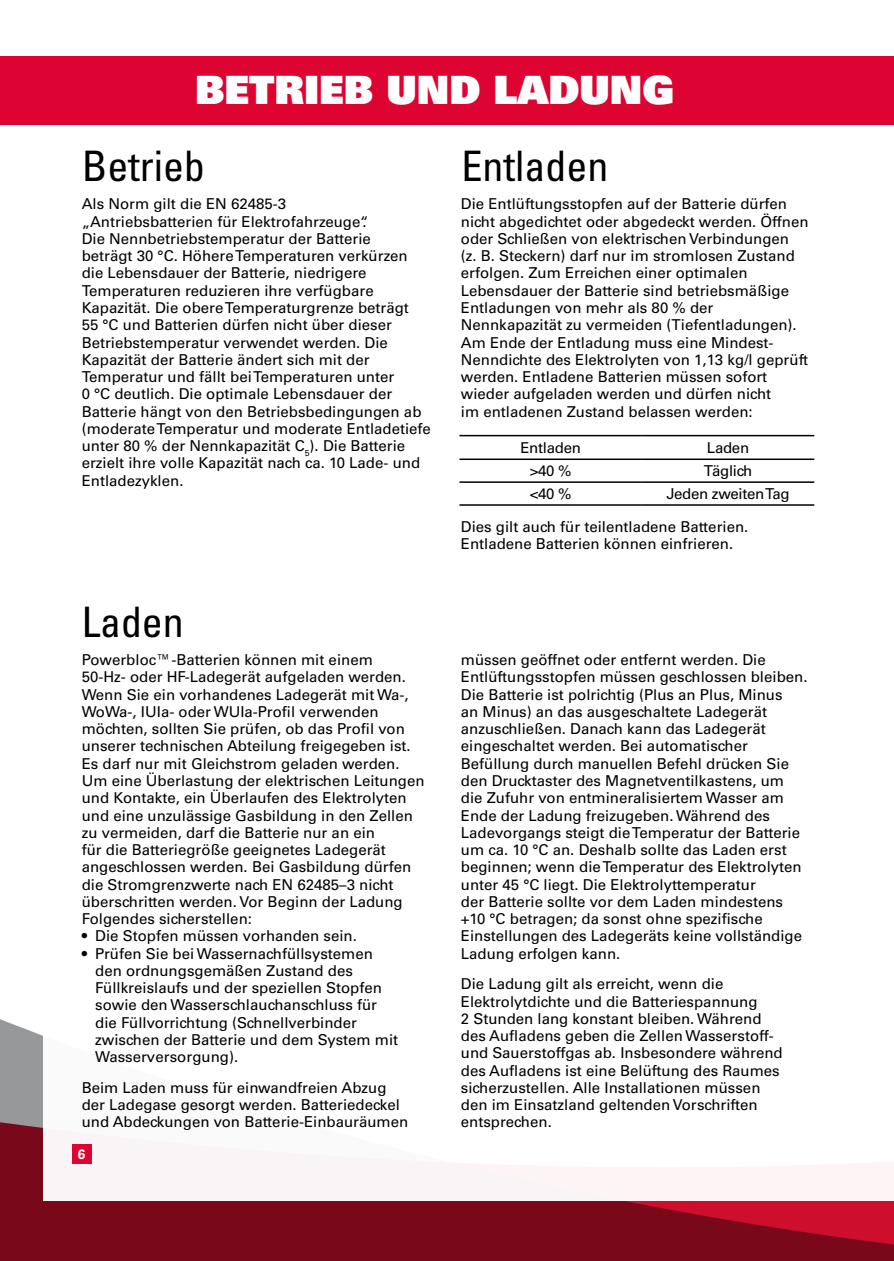
<style>
.page{position:relative;width:894px;height:1261px;background:#fff}
.page>*{position:absolute;margin:0;border:0;box-sizing:border-box;transform-origin:0 0}
.t1{font:condensed 42px "Univers LT Std";color:#000}
.t2{font:39px "Univers LT Std X Black";color:#fff}
.t3{font:15px/17.2px "Univers LT Std";color:#000}
.t4{font:15px "Univers LT Std";letter-spacing:-.02em;color:#000}
.t5{font:700 13.5px "Univers LT Std";color:#fff}
</style>
<div class="page">
<svg style="left:0;top:1019px;width:893px;height:241px;background:#861729"></svg>
<div style="left:43px;top:911px;width:850px;height:289px;background:#fff"></div>
<div style="left:72px;top:1144px;width:20px;height:19px;background:#dd0432"></div>
<div style="left:0;top:56px;width:893px;height:68px;background:#dd0432"></div>
<hr style="left:459px;top:435px;width:182px;height:1px;background:#000">
<hr style="left:641px;top:435px;width:173px;height:1px;background:#000">
<hr style="left:459px;top:458px;width:182px;height:2px;background:#000">
<hr style="left:641px;top:458px;width:173px;height:2px;background:#000">
<hr style="left:459px;top:481px;width:182px;height:2px;background:#000">
<hr style="left:641px;top:481px;width:173px;height:2px;background:#000">
<hr style="left:459px;top:504px;width:182px;height:2px;background:#000">
<hr style="left:641px;top:504px;width:173px;height:2px;background:#000">
<h2 class="t2" style="left:195px;top:65px;width:480px">BETRIEB UND LADUNG</h2>
<h1 class="t1" style="left:82px;top:140px;width:125px">Betrieb</h1>
<h1 class="t1" style="left:461px;top:140px;width:148px">Entladen</h1>
<p class="t3" style="left:82px;top:196px;width:350px">Als Norm gilt die EN 62485-3<br>„Antriebsbatterien für Elektrofahrzeuge“.<br>Die Nennbetriebstemperatur der Batterie<br>beträgt 30 °C. Höhere Temperaturen verkürzen die Lebensdauer der Batterie, niedrigere Temperaturen reduzieren ihre verfügbare Kapazität. Die obere Temperaturgrenze beträgt<br>55 °C und Batterien dürfen nicht über dieser Betriebstemperatur verwendet werden. Die Kapazität der Batterie ändert sich mit der Temperatur und fällt bei Temperaturen unter<br>0 °C deutlich. Die optimale Lebensdauer der Batterie hängt von den Betriebsbedingungen ab (moderate Temperatur und moderate Entladetiefe unter 80 % der Nennkapazität C<sub>5</sub>). Die Batterie erzielt ihre volle Kapazität nach ca. 10 Lade- und Entladezyklen.</p>
<p class="t3" style="left:460px;top:196px;width:349px">Die Entlüftungsstopfen auf der Batterie dürfen nicht abgedichtet oder abgedeckt werden. Öffnen oder Schließen von elektrischen Verbindungen (z. B. Steckern) darf nur im stromlosen Zustand erfolgen. Zum Erreichen einer optimalen Lebensdauer der Batterie sind betriebsmäßige Entladungen von mehr als 80 % der Nennkapazität zu vermeiden (Tiefentladungen).<br>Am Ende der Entladung muss eine Mindest-Nenndichte des Elektrolyten von 1,13 kg/l geprüft werden. Entladene Batterien müssen sofort wieder aufgeladen werden und dürfen nicht<br>im entladenen Zustand belassen werden:</p>
<p class="t4" style="left:520px;top:438px;width:62px">Entladen</p>
<p class="t3" style="left:706px;top:439px;width:44px">Laden</p>
<p class="t3" style="left:529px;top:462px;width:43px">&gt;40 %</p>
<p class="t4" style="left:703px;top:462px;width:50px">Täglich</p>
<p class="t3" style="left:529px;top:485px;width:43px">&lt;40 %</p>
<p class="t3" style="left:460px;top:477px;width:330px;line-height:32.7px;text-indent:205px">Jeden zweiten Tag<br>Dies gilt auch für teilentladene Batterien.</p>
<p class="t3" style="left:460px;top:535px;width:274px">Entladene Batterien können einfrieren.</p>
<h1 class="t1" style="left:82px;top:595px;width:104px">Laden</h1>
<p class="t3" style="left:82px;top:651px;width:344px">Powerbloc™-Batterien können mit einem<br>50-Hz- oder HF-Ladegerät aufgeladen werden.<br>Wenn Sie ein vorhandenes Ladegerät mit Wa-, WoWa-, IUIa- oder WUIa-Profil verwenden möchten, sollten Sie prüfen, ob das Profil von unserer technischen Abteilung freigegeben ist.<br>Es darf nur mit Gleichstrom geladen werden.<br>Um eine Überlastung der elektrischen Leitungen und Kontakte, ein Überlaufen des Elektrolyten und eine unzulässige Gasbildung in den Zellen zu vermeiden, darf die Batterie nur an ein<br>für die Batteriegröße geeignetes Ladegerät angeschlossen werden. Bei Gasbildung dürfen die Stromgrenzwerte nach EN 62485–3 nicht überschritten werden. Vor Beginn der Ladung Folgendes sicherstellen:</p>
<p class="t3" style="left:82px;top:927px;width:276px">• Die Stopfen müssen vorhanden sein.</p>
<p class="t3" style="left:95px;top:944px;width:304px;text-indent:-14px">• Prüfen Sie bei Wassernachfüllsystemen den ordnungsgemäßen Zustand des Füllkreislaufs und der speziellen Stopfen sowie den Wasserschlauchanschluss für die Füllvorrichtung (Schnellverbinder zwischen der Batterie und dem System mit Wasserversorgung).</p>
<p class="t3" style="left:82px;top:1078px;width:328px">Beim Laden muss für einwandfreien Abzug der Ladegase gesorgt werden. Batteriedeckel und Abdeckungen von Batterie-Einbauräumen</p>
<p class="t5" style="left:78px;top:1146px;width:9px">6</p>
<p class="t3" style="left:460px;top:651px;width:348px">müssen geöffnet oder entfernt werden. Die Entlüftungsstopfen müssen geschlossen bleiben.<br>Die Batterie ist polrichtig (Plus an Plus, Minus<br>an Minus) an das ausgeschaltete Ladegerät anzuschließen. Danach kann das Ladegerät eingeschaltet werden. Bei automatischer Befüllung durch manuellen Befehl drücken Sie den Drucktaster des Magnetventilkastens, um die Zufuhr von entmineralisiertem Wasser am Ende der Ladung freizugeben. Während des Ladevorgangs steigt die Temperatur der Batterie um ca. 10 °C an. Deshalb sollte das Laden erst beginnen; wenn die Temperatur des Elektrolyten unter 45 °C liegt. Die Elektrolyttemperatur<br>der Batterie sollte vor dem Laden mindestens +10 °C betragen; da sonst ohne spezifische Einstellungen des Ladegeräts keine vollständige Ladung erfolgen kann.</p>
<p class="t3" style="left:460px;top:975px;width:323px">Die Ladung gilt als erreicht, wenn die Elektrolytdichte und die Batteriespannung<br>2 Stunden lang konstant bleiben. Während des Aufladens geben die Zellen Wasserstoff&shy;und Sauerstoffgas ab. Insbesondere während des Aufladens ist eine Belüftung des Raumes sicherzustellen. Alle Installationen müssen den im Einsatzland geltenden Vorschriften entsprechen.</p>
</div>
